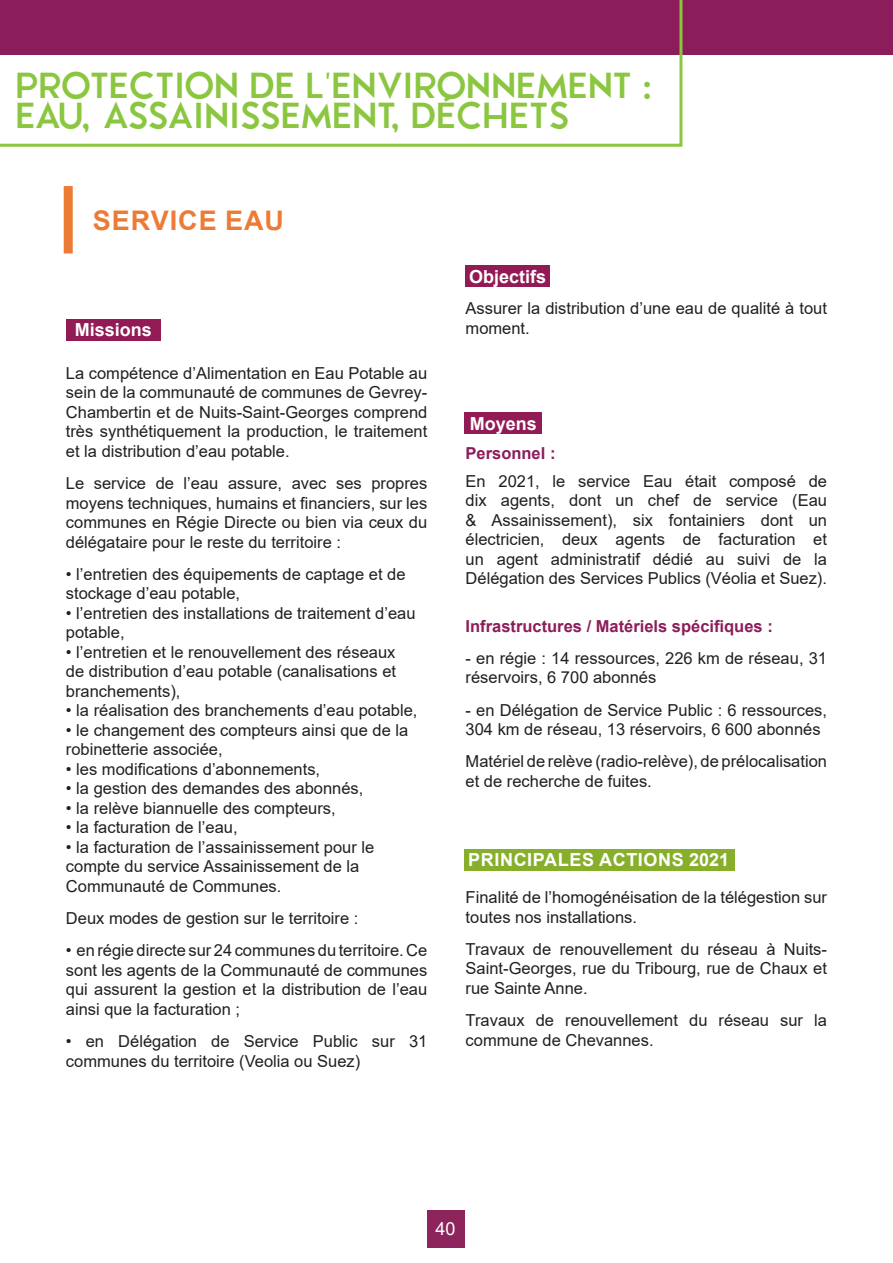
<style>
.page{position:relative;width:893px;height:1263px;background:#fff}
.page>*{position:absolute;margin:0;border:0;box-sizing:border-box;transform-origin:0 0}
.t1{font:900 36px "Zeronero";color:#8bc640}
.t2{font:700 27px "Arial";letter-spacing:.035em;color:#ec7b36}
.t3{font:700 18px "Arial";color:#fff}
.t4{font:700 18px "Arial";letter-spacing:.035em;color:#fff}
.t5{font:18px "Arial";color:#fff}
.t6{font:16.5px/19.5px "Arial";color:#231f20}
.t7{font:700 16.5px "Arial";color:#8c1d5b}
</style>
<div class="page">
<div style="left:428px;top:1210px;width:37px;height:37px;background:#8d245b"></div>
<div style="left:0;top:0;width:893px;height:55px;background:#8c1d5b"></div>
<svg style="left:0;top:0;width:682px;height:147px"></svg>
<div style="left:64px;top:186px;width:9px;height:67px;background:#ec7b36"></div>
<div style="left:465px;top:849px;width:270px;height:22px;background:#87af2c"></div>
<div style="left:66px;top:319px;width:94px;height:21px;background:#921b55"></div>
<div style="left:465px;top:412px;width:77px;height:22px;background:#921b55"></div>
<div style="left:465px;top:265px;width:85px;height:22px;background:#921b55"></div>
<p class="t1" style="left:15px;top:63px;width:638px">PROTECTION DE L'ENVIRONNEMENT :</p>
<p class="t1" style="left:15px;top:93px;width:555px">EAU, ASSAINISSEMENT, DÉCHETS</p>
<p class="t2" style="left:93px;top:201px;width:193px">SERVICE EAU</p>
<p class="t3" style="left:75px;top:317px;width:79px">Missions</p>
<p class="t6" style="left:66px;top:363px;width:363px;text-align:justify">La compétence d’Alimentation en Eau Potable au sein de la communauté de communes de Gevrey-Chambertin et de Nuits-Saint-Georges comprend très synthétiquement la production, le traitement et la distribution d’eau potable.</p>
<p class="t6" style="left:66px;top:473px;width:363px;text-align:justify">Le service de l’eau assure, avec ses propres moyens techniques, humains et financiers, sur les communes en Régie Directe ou bien via ceux du délégataire pour le reste du territoire :</p>
<p class="t6" style="left:66px;top:564px;width:341px">• l’entretien des équipements de captage et de stockage d’eau potable,</p>
<p class="t6" style="left:66px;top:603px;width:351px">• l’entretien des installations de traitement d’eau potable,</p>
<p class="t6" style="left:66px;top:642px;width:332px;text-align:justify">• l’entretien et le renouvellement des réseaux de distribution d’eau potable (canalisations et branchements),</p>
<p class="t6" style="left:66px;top:701px;width:353px">• la réalisation des branchements d’eau potable,</p>
<p class="t6" style="left:66px;top:720px;width:344px">• le changement des compteurs ainsi que de la robinetterie associée,</p>
<p class="t6" style="left:66px;top:759px;width:256px">• les modifications d’abonnements,</p>
<p class="t6" style="left:66px;top:779px;width:299px">• la gestion des demandes des abonnés,</p>
<p class="t6" style="left:66px;top:798px;width:271px">• la relève biannuelle des compteurs,</p>
<p class="t6" style="left:66px;top:818px;width:173px">• la facturation de l’eau,</p>
<p class="t6" style="left:66px;top:837px;width:310px">• la facturation de l’assainissement pour le compte du service Assainissement de la<br>Communauté de Communes.</p>
<p class="t6" style="left:66px;top:908px;width:294px">Deux modes de gestion sur le territoire :</p>
<p class="t6" style="left:66px;top:941px;width:363px;text-align:justify">• en régie directe sur 24 communes du territoire. Ce sont les agents de la Communauté de communes qui assurent la gestion et la distribution de l’eau ainsi que la facturation ;</p>
<p class="t6" style="left:66px;top:1031px;width:363px">• en Délégation de Service Public sur 31 communes du territoire (Veolia ou Suez)</p>
<p class="t3" style="left:469px;top:264px;width:79px">Objectifs</p>
<p class="t6" style="left:466px;top:299px;width:363px">Assurer la distribution d’une eau de qualité à tout moment.</p>
<p class="t3" style="left:470px;top:411px;width:69px">Moyens</p>
<p class="t7" style="left:466px;top:441px;width:91px">Personnel :</p>
<p class="t6" style="left:466px;top:471px;width:363px;text-align:justify">En 2021, le service Eau était composé de dix agents, dont un chef de service (Eau &amp; Assainissement), six fontainiers dont un électricien, deux agents de facturation et un agent administratif dédié au suivi de la Délégation des Services Publics (Véolia et Suez).</p>
<p class="t7" style="left:466px;top:614px;width:309px">Infrastructures / Matériels spécifiques :</p>
<p class="t6" style="left:466px;top:648px;width:363px">- en régie : 14 ressources, 226 km de réseau, 31 réservoirs, 6 700 abonnés</p>
<p class="t6" style="left:466px;top:700px;width:363px">- en Délégation de Service Public : 6 ressources,<br>304 km de réseau, 13 réservoirs, 6 600 abonnés</p>
<p class="t6" style="left:466px;top:752px;width:363px">Matériel de relève (radio-relève), de prélocalisation et de recherche de fuites.</p>
<p class="t4" style="left:468px;top:847px;width:263px">PRINCIPALES ACTIONS 2021</p>
<p class="t6" style="left:466px;top:887px;width:363px">Finalité de l’homogénéisation de la télégestion sur toutes nos installations.</p>
<p class="t6" style="left:466px;top:939px;width:363px;text-align:justify">Travaux de renouvellement du réseau à Nuits-Saint-Georges, rue du Tribourg, rue de Chaux et rue Sainte Anne.</p>
<p class="t6" style="left:466px;top:1010px;width:363px">Travaux de renouvellement du réseau sur la commune de Chevannes.</p>
<p class="t5" style="left:435px;top:1216px;width:22px">40</p>
</div>
